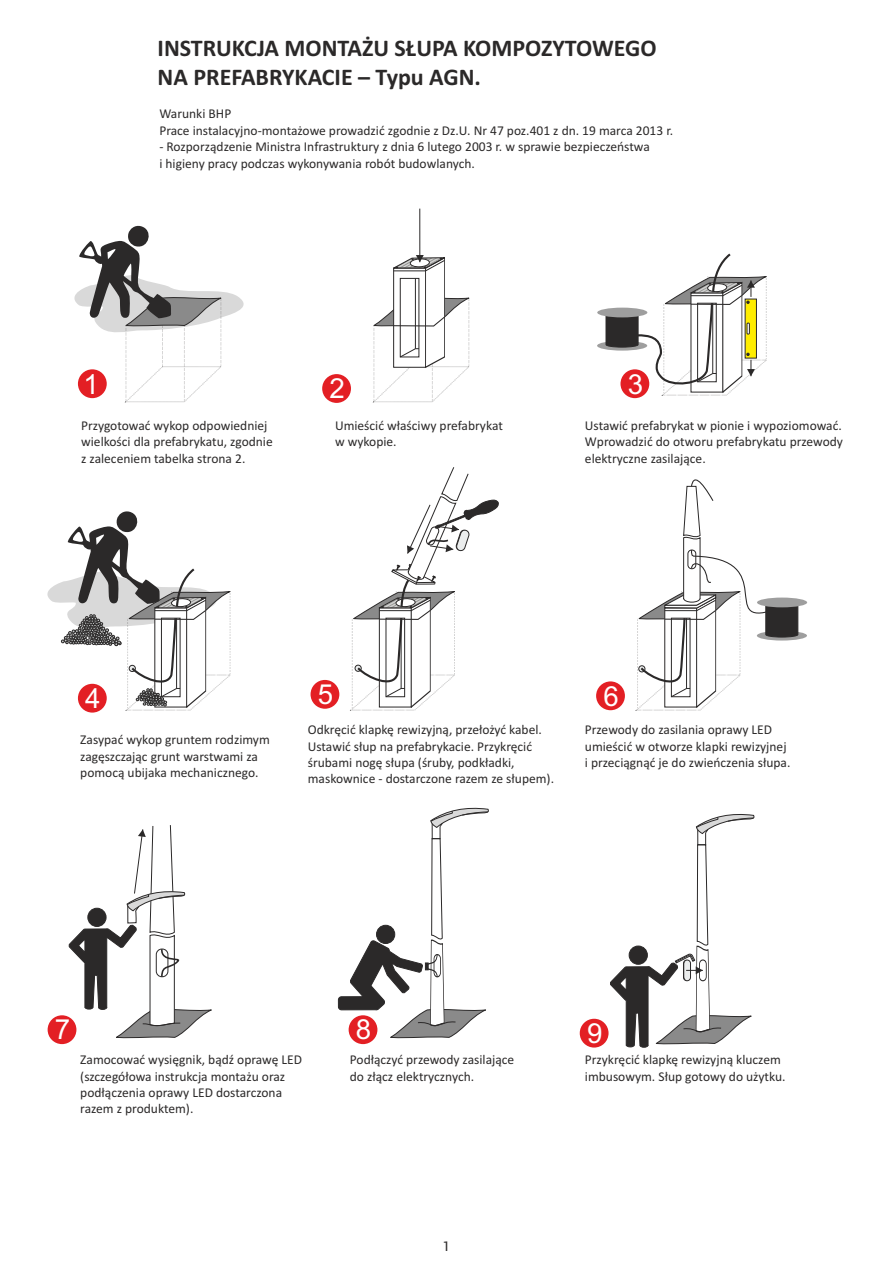
<style>
.page{position:relative;width:893px;height:1263px;background:#fff}
.page>*{position:absolute;margin:0;border:0;box-sizing:border-box;transform-origin:0 0}
.t1{font:27.6px "Arial";color:#fff}
.t2{font:700 24px/29.2px "Calibri";color:#2b2929}
.t3{font:13.5px/16.5px "Calibri";color:#2b2929}
.t4{font:13.5px "Roboto";color:#2b2929}
</style>
<div class="page">
<svg style="left:74px;top:225px;width:170px;height:177px"></svg>
<div style="left:322px;top:374px;width:29px;height:29px;background:#e31f24;border-radius:50%"></div>
<div style="left:620px;top:369px;width:29px;height:29px;background:#e31f24;border-radius:50%"></div>
<svg style="left:78px;top:684px;width:29px;height:29px"></svg>
<div style="left:311px;top:680px;width:28px;height:29px;background:#e31f24;border-radius:50%"></div>
<div style="left:596px;top:681px;width:29px;height:29px;background:#e31f24;border-radius:50%"></div>
<div style="left:48px;top:1015px;width:28px;height:29px;background:#e31f24;border-radius:50%"></div>
<div style="left:349px;top:1015px;width:28px;height:29px;background:#e31f24;border-radius:50%"></div>
<svg style="left:68px;top:825px;width:144px;height:213px"></svg>
<div style="left:580px;top:1019px;width:28px;height:28px;background:#e31f24;border-radius:50%"></div>
<svg style="left:610px;top:814px;width:145px;height:233px"></svg>
<hr style="left:420px;top:209px;width:1px;height:53px;background:#2b2929">
<svg style="left:373px;top:246px;width:97px;height:156px"></svg>
<svg style="left:597px;top:341px;width:50px;height:10px"></svg>
<div style="left:597px;top:308px;width:50px;height:9px;background:#9e9e9e;border-radius:50%"></div>
<svg style="left:606px;top:253px;width:161px;height:142px"></svg>
<div style="left:757px;top:631px;width:50px;height:9px;background:#9e9e9e;border-radius:50%"></div>
<svg style="left:757px;top:597px;width:50px;height:10px"></svg>
<svg style="left:47px;top:511px;width:184px;height:199px"></svg>
<svg style="left:351px;top:467px;width:148px;height:243px"></svg>
<svg style="left:338px;top:807px;width:151px;height:231px"></svg>
<svg style="left:636px;top:479px;width:162px;height:231px"></svg>
<h2 class="t2" style="left:158px;top:35px;width:500px">INSTRUKCJA MONTAŻU SŁUPA KOMPOZYTOWEGO<br>NA PREFABRYKACIE – Typu AGN.</h2>
<p class="t3" style="left:159px;top:107px;width:515px">Warunki BHP<br>Prace instalacyjno-montażowe prowadzić zgodnie z Dz.U. Nr 47 poz.401 z dn. 19 marca 2013 r.</p>
<p class="t3" style="left:159px;top:140px;width:492px">- Rozporządzenie Ministra Infrastruktury z dnia 6 lutego 2003 r. w sprawie bezpieczeństwa i higieny pracy podczas wykonywania robót budowlanych.</p>
<h1 class="t1" style="left:84px;top:374px;width:17px">1</h1>
<p class="t3" style="left:81px;top:418px;width:193px">Przygotować wykop odpowiedniej wielkości dla prefabrykatu, zgodnie z zaleceniem tabelka strona 2.</p>
<h1 class="t1" style="left:330px;top:378px;width:17px">2</h1>
<h1 class="t1" style="left:628px;top:373px;width:17px">3</h1>
<p class="t3" style="left:585px;top:418px;width:260px;text-align:justify">Ustawić prefabrykat w pionie i wypoziomować.<br>Wprowadzić do otworu prefabrykatu przewody elektryczne zasilające.</p>
<p class="t3" style="left:335px;top:418px;width:169px">Umieścić właściwy prefabrykat w wykopie.</p>
<h1 class="t1" style="left:85px;top:688px;width:17px">4</h1>
<h1 class="t1" style="left:318px;top:684px;width:17px">5</h1>
<h1 class="t1" style="left:603px;top:685px;width:17px">6</h1>
<p class="t3" style="left:80px;top:733px;width:191px">Zasypać wykop gruntem rodzimym zagęszczając grunt warstwami za pomocą ubijaka mechanicznego.</p>
<p class="t3" style="left:308px;top:722px;width:248px">Odkręcić klapkę rewizyjną, przełożyć kabel.<br>Ustawić słup na prefabrykacie. Przykręcić śrubami nogę słupa (śruby, podkładki, maskownice - dostarczone razem ze słupem).</p>
<p class="t3" style="left:585px;top:722px;width:207px">Przewody do zasilania oprawy LED umieścić w otworze klapki rewizyjnej i przeciągnąć je do zwieńczenia słupa.</p>
<h1 class="t1" style="left:55px;top:1019px;width:17px">7</h1>
<h1 class="t1" style="left:356px;top:1019px;width:17px">8</h1>
<p class="t3" style="left:350px;top:1052px;width:166px">Podłączyć przewody zasilające do złącz elektrycznych.</p>
<p class="t3" style="left:585px;top:1052px;width:202px">Przykręcić klapkę rewizyjną kluczem imbusowym. Słup gotowy do użytku.</p>
<h1 class="t1" style="left:587px;top:1023px;width:17px">9</h1>
<p class="t3" style="left:80px;top:1052px;width:223px">Zamocować wysięgnik, bądź oprawę LED (szczegółowa instrukcja montażu oraz podłączenia oprawy LED dostarczona razem z produktem).</p>
<p class="t4" style="left:443px;top:1236px;width:9px">1</p>
</div>
